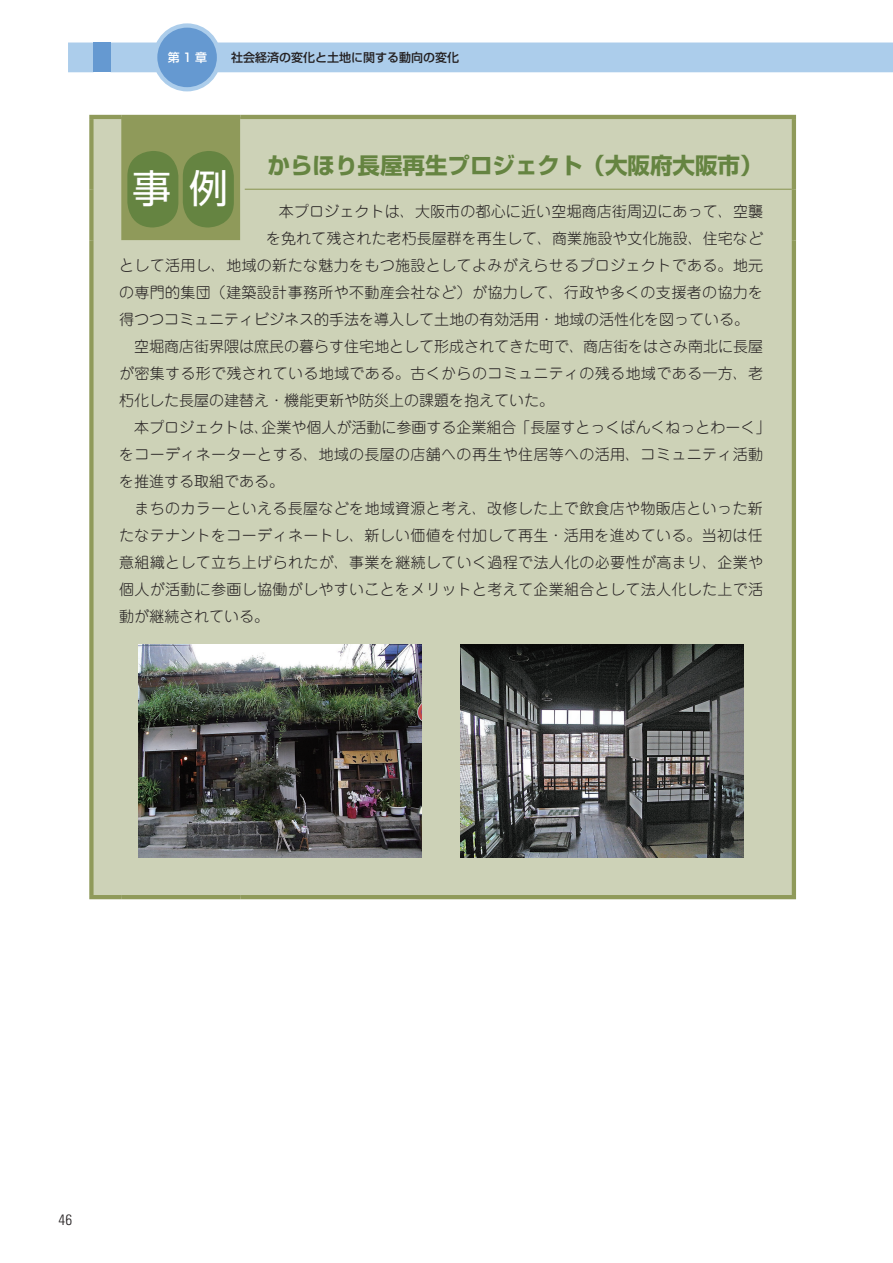
<style>
.page{position:relative;width:893px;height:1263px;background:#fff}
.page>*{position:absolute;margin:0;border:0;box-sizing:border-box;transform-origin:0 0}
.t1{font:39px "Shin Go Pro Regular 90 pv RKSJ H";color:#fff}
.t2{font:22.5px "Shin Go Pro Bold 90 pv RKSJ H";color:#658441}
.t3{font:15px "Jun 101 Pro Light 90 pv RKSJ H";letter-spacing:.025em;color:#231f20}
.t4{font:15px "Jun 101 Pro Light 90 pv RKSJ H";color:#231f20}
.t5{font:15px "Jun 101 Pro Light 90 pv RKSJ H";letter-spacing:.005em;color:#231f20}
.t6{font:300 condensed 15px "Zurich BT";color:#231f20}
.t7{font:12px "Shin Go Pro Medium 90 pv RKSJ H";color:#231f20}
.s1{color:#fff}
</style>
<div class="page">
<div style="left:94px;top:119px;width:698px;height:776px;background:#cdd2b7"></div>
<div style="left:121px;top:119px;width:119px;height:121px;background:#8f9a5a"></div>
<hr style="left:89px;top:115px;width:32px;height:4px;background:#8f9a5a">
<div style="left:89px;top:119px;width:5px;height:70px;background:#8f9a5a"></div>
<hr style="left:121px;top:115px;width:119px;height:4px;background:#8f9a5a">
<hr style="left:240px;top:115px;width:556px;height:4px;background:#8f9a5a">
<hr style="left:792px;top:119px;width:4px;height:70px;background:#8f9a5a">
<div style="left:89px;top:189px;width:5px;height:51px;background:#8f9a5a"></div>
<hr style="left:792px;top:189px;width:4px;height:51px;background:#8f9a5a">
<div style="left:89px;top:240px;width:5px;height:655px;background:#8f9a5a"></div>
<hr style="left:792px;top:240px;width:4px;height:655px;background:#8f9a5a">
<hr style="left:89px;top:895px;width:32px;height:4px;background:#8f9a5a">
<hr style="left:121px;top:895px;width:119px;height:4px;background:#8f9a5a">
<hr style="left:240px;top:895px;width:556px;height:4px;background:#8f9a5a">
<hr style="left:245px;top:189px;width:547px;height:1px;background:#8f9a5a">
<div style="left:127px;top:151px;width:51px;height:76px;background:#658441;border-radius:26px"></div>
<div style="left:183px;top:151px;width:51px;height:76px;background:#658441;border-radius:26px"></div>
<img style="left:138px;top:644px;width:284px;height:213px">
<img style="left:460px;top:644px;width:284px;height:213px">
<div style="left:68px;top:43px;width:825px;height:29px;background:#accdeb"></div>
<div style="left:94px;top:43px;width:17px;height:29px;background:#6599d1"></div>
<div style="left:153px;top:23px;width:68px;height:68px;background:#accdeb;border-radius:50%"></div>
<div style="left:157px;top:28px;width:60px;height:59px;background:#6599d1;border-radius:50%"></div>
<p class="t7" style="left:168px;top:53px;width:293px"><span class="s1">第 1 章</span>　　社会経済の変化と土地に関する動向の変化</p>
<h2 class="t2" style="left:268px;top:157px;width:497px">からほり長屋再生プロジェクト（大阪府大阪市）</h2>
<p class="t3" style="left:264px;top:206px;width:501px">　本プロジェクトは、大阪市の都心に近い空堀商店街周辺にあって、空襲</p>
<p class="t5" style="left:266px;top:233px;width:498px">を免れて残された老朽長屋群を再生して、商業施設や文化施設、住宅など</p>
<p class="t3" style="left:119px;top:260px;width:646px">として活用し、地域の新たな魅力をもつ施設としてよみがえらせるプロジェクトである。地元</p>
<p class="t3" style="left:119px;top:287px;width:646px">の専門的集団（建築設計事務所や不動産会社など）が協力して、行政や多くの支援者の協力を</p>
<p class="t4" style="left:119px;top:314px;width:631px">得つつコミュニティビジネス的手法を導入して土地の有効活用・地域の活性化を図っている。</p>
<p class="t4" style="left:119px;top:341px;width:645px">　空堀商店街界隈は庶民の暮らす住宅地として形成されてきた町で、商店街をはさみ南北に長屋</p>
<p class="t3" style="left:119px;top:368px;width:646px">が密集する形で残されている地域である。古くからのコミュニティの残る地域である一方、老</p>
<p class="t4" style="left:119px;top:395px;width:436px">朽化した長屋の建替え・機能更新や防災上の課題を抱えていた。</p>
<p class="t4" style="left:119px;top:422px;width:653px">　本プロジェクトは、企業や個人が活動に参画する企業組合「長屋すとっくばんくねっとわーく」</p>
<p class="t3" style="left:119px;top:449px;width:646px">をコーディネーターとする、地域の長屋の店舗への再生や住居等への活用、コミュニティ活動</p>
<p class="t4" style="left:119px;top:476px;width:166px">を推進する取組である。</p>
<p class="t3" style="left:119px;top:503px;width:645px">　まちのカラーといえる長屋などを地域資源と考え、改修した上で飲食店や物販店といった新</p>
<p class="t3" style="left:119px;top:530px;width:645px">たなテナントをコーディネートし、新しい価値を付加して再生・活用を進めている。当初は任</p>
<p class="t3" style="left:119px;top:557px;width:646px">意組織として立ち上げられたが、事業を継続していく過程で法人化の必要性が高まり、企業や</p>
<p class="t3" style="left:119px;top:584px;width:646px">個人が活動に参画し協働がしやすいことをメリットと考えて企業組合として法人化した上で活</p>
<p class="t4" style="left:119px;top:611px;width:151px">動が継続されている。</p>
<h1 class="t1" style="left:132px;top:174px;width:97px">事例</h1>
<p class="t6" style="left:59px;top:1210px;width:15px">46</p>
</div>
